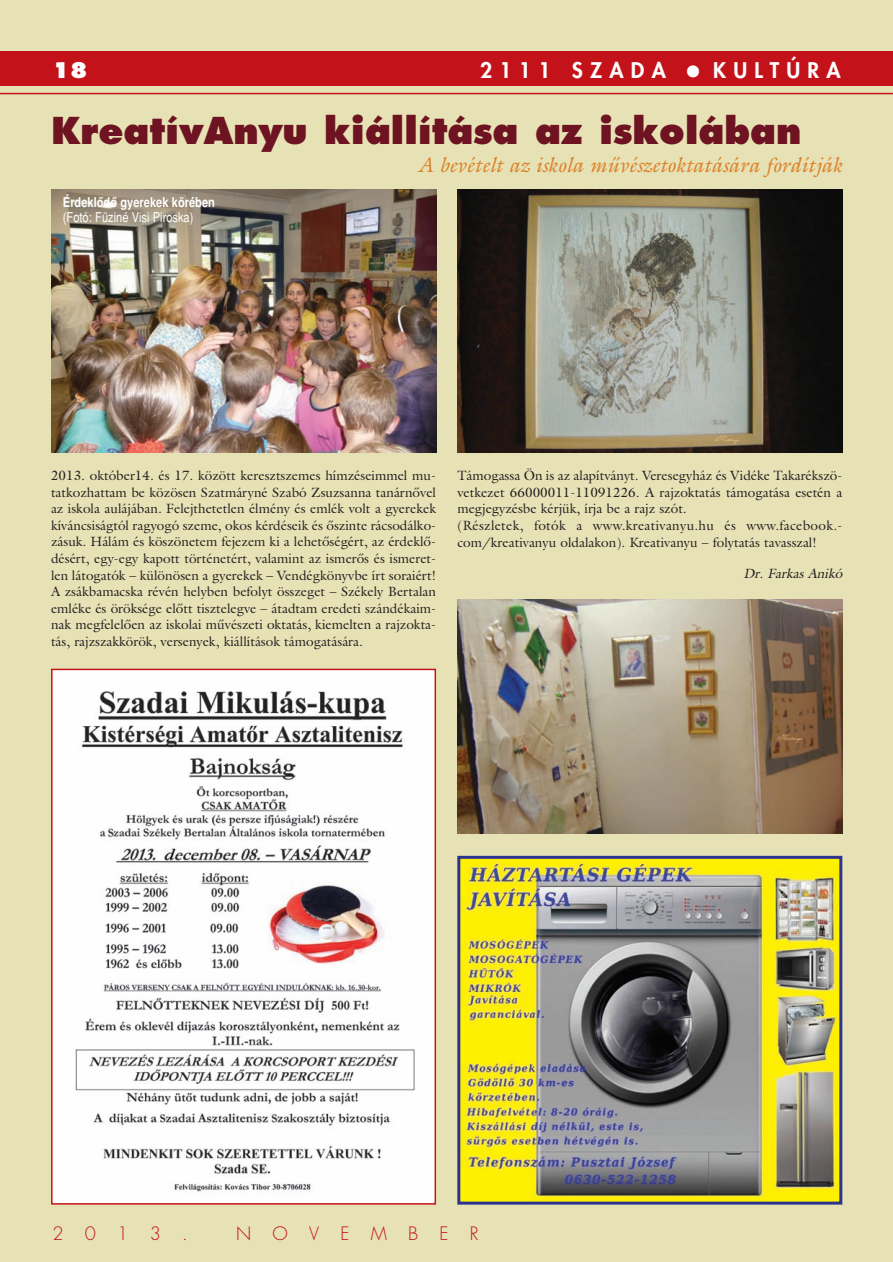
<style>
.page{position:relative;width:893px;height:1262px;background:#fff}
.page>*{position:absolute;margin:0;border:0;box-sizing:border-box;transform-origin:0 0}
.t1{font:700 36px "Futura AH Extra";color:#6e1321}
.t2{font:21px "Galliard AH Italic";color:#db8028}
.t3{font:800 21px "H Futura";letter-spacing:.345em;color:#fff}
.t4{font:700 21px "H Futura Extra";color:#fff}
.t5{font:300 18px "H Futura";letter-spacing:1.18em;color:#c4121a}
.t6{font:13.5px/16.6px "Galliard AH";color:#231f20;text-align:justify}
.t7{font:700 13.5px "H Helvetica Narrow";color:#fff}
.t8{font:13.5px "H Helvetica Narrow";color:#fff}
.t9{font:italic 13.5px "Galliard AH";color:#231f20}
</style>
<div class="page">
<div style="left:0;top:0;width:892px;height:1262px;background:#e7e2b5"></div>
<div style="left:0;top:51px;width:892px;height:34px;background:#c4121a"></div>
<hr style="left:0;top:93px;width:892px;height:1px;background:#c4121a">
<img style="left:461px;top:859px;width:377px;height:341px">
<div style="left:457px;top:855px;width:385px;height:349px;border:3px solid #2c3491"></div>
<div style="left:52px;top:669px;width:383px;height:534px;background:#fff"></div>
<img style="left:75px;top:690px;width:340px;height:502px">
<div style="left:51px;top:668px;width:385px;height:536px;border:2px solid #c4121a"></div>
<img style="left:51px;top:189px;width:385px;height:264px">
<img style="left:457px;top:189px;width:385px;height:264px">
<img style="left:457px;top:599px;width:385px;height:234px">
<h2 class="t4" style="left:53px;top:61px;width:36px">18</h2>
<h2 class="t3" style="left:480px;top:60px;width:187px">2111 SZADA</h2>
<h2 class="t3" style="left:713px;top:60px;width:129px">KULTÚRA</h2>
<h1 class="t1" style="left:51px;top:115px;width:752px">KreatívAnyu kiállítása az iskolában</h1>
<h2 class="t2" style="left:417px;top:157px;width:426px">A bevételt az iskola mûvészetoktatására fordítják</h2>
<p class="t7" style="left:63px;top:197px;width:153px">Érdeklôdô gyerekek körében</p>
<p class="t8" style="left:63px;top:212px;width:132px">(Fotó: Füziné Visi Piroska)</p>
<p class="t6" style="left:51px;top:468px;width:386px">2013. október14. és 17. között keresztszemes hímzéseimmel mu&shy;tatkozhattam be közösen Szatmáryné Szabó Zsuzsanna tanárnôvel az iskola aulájában. Felejthetetlen élmény és emlék volt a gyerekek kíváncsiságtól ragyogó szeme, okos kérdéseik és ôszinte rácsodálko&shy;zásuk. Hálám és köszönetem fejezem ki a lehetôségért, az érdeklô&shy;désért, egy-egy kapott történetért, valamint az ismerôs és ismeret&shy;len látogatók – különösen a gyerekek – Vendégkönyvbe írt soraiért!<br>A zsákbamacska révén helyben befolyt összeget – Székely Bertalan emléke és öröksége elôtt tisztelegve – átadtam eredeti szándékaim&shy;nak megfelelôen az iskolai mûvészeti oktatás, kiemelten a rajzokta&shy;tás, rajzszakkörök, versenyek, kiállítások támogatására.</p>
<p class="t6" style="left:457px;top:468px;width:386px;text-align:left">Támogassa Ön is az alapítványt. Veresegyház és Vidéke Takarékszö&shy;vetkezet 66000011-11091226. A rajzoktatás támogatása esetén a megjegyzésbe kérjük, írja be a rajz szót.<br>(Részletek, fotók a www.kreativanyu.hu és www.facebook.- com/kreativanyu oldalakon). Kreativanyu – folytatás tavasszal!</p>
<p class="t9" style="left:743px;top:568px;width:103px">Dr. Farkas Anikó</p>
<h3 class="t5" style="left:53px;top:1225px;width:137px">2013.</h3>
<h3 class="t5" style="left:236px;top:1225px;width:244px">NOVEMBER</h3>
</div>
